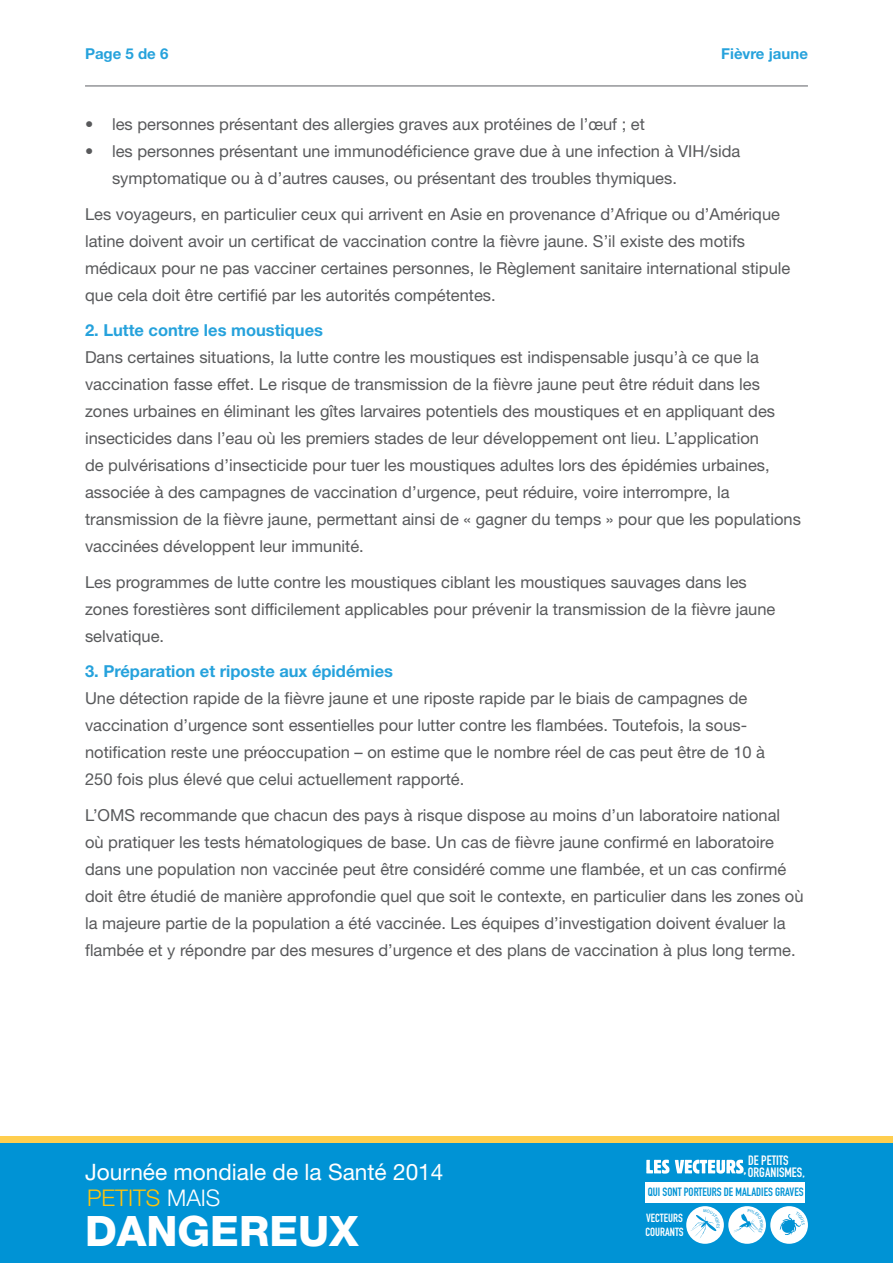
<style>
.page{position:relative;width:893px;height:1263px;background:#fff}
.page>*{position:absolute;margin:0;border:0;box-sizing:border-box;transform-origin:0 0}
.t1{font:800 42px "Helvetica Neue LT Std";color:#fff}
.t2{font:300 22.95px "Helvetica Neue LT Std";color:#ffc40c}
.t3{font:22.65px "Helvetica Neue LT Std";color:#fff}
.t4{font:16.5px/27px "Helvetica Neue LT Std";color:#58595b}
.t5{font:700 16.5px "Helvetica Neue LT Std";color:#26a2dc}
.t6{font:16.5px "DIN Engschrift Std";color:#fff}
.t7{font:700 15px "Helvetica Neue LT Std";color:#26a2dc}
.t8{font:13.35px "DIN Engschrift Std";color:#fff}
.t9{font:11.85px "DIN Engschrift Std";color:#0093d5}
.t10{font:11.7px/14.1px "DIN Engschrift Std";color:#fff}
.s1{color:#fff}
</style>
<div class="page">
<div style="left:0;top:1136px;width:893px;height:120px;background:#ffce4e"></div>
<div style="left:0;top:1143px;width:893px;height:120px;background:#0093d5"></div>
<div style="left:646px;top:1182px;width:159px;height:21px;background:#fff"></div>
<div style="left:686px;top:1206px;width:38px;height:38px;background:#fff;border-radius:50%"></div>
<div style="left:770px;top:1206px;width:38px;height:38px;background:#fff;border-radius:50%"></div>
<div style="left:728px;top:1206px;width:38px;height:38px;background:#fff;border-radius:50%"></div>
<svg style="left:646px;top:1160px;width:98px;height:13px"></svg>
<hr style="left:85px;top:85px;width:723px;height:2px;background:#939598">
<svg style="left:780px;top:1211px;width:25px;height:24px"></svg>
<svg style="left:734px;top:1209px;width:29px;height:24px"></svg>
<svg style="left:690px;top:1209px;width:30px;height:29px"></svg>
<p class="t7" style="left:85px;top:45px;width:85px">Page 5 de 6</p>
<p class="t4" style="left:85px;top:111px;width:10px">•</p>
<p class="t4" style="left:112px;top:111px;width:534px">les personnes présentant des allergies graves aux protéines de ’l œuf ; et</p>
<p class="t7" style="left:721px;top:45px;width:88px">Fièvre jaune</p>
<p class="t4" style="left:112px;top:138px;width:630px">les personnes présentant une immunodéficience grave due à une infection à VIH/sida</p>
<p class="t4" style="left:85px;top:138px;width:10px">•</p>
<p class="t4" style="left:85px;top:160px;width:696px;line-height:35.5px;text-indent:27px">symptomatique ou à ’d autres causes, ou présentant des troubles thymiques.<br>Les voyageurs, en particulier ceux qui arrivent en Asie en provenance ’d Afrique ou ’d Amérique</p>
<p class="t4" style="left:85px;top:227px;width:707px">latine doivent avoir un certificat de vaccination contre la fièvre jaune S. i l’ existe des motifs médicaux pour ne pas vacciner certaines personnes, le Règlement sanitaire international stipule que cela doit être certifié par les autorités compétentes.</p>
<p class="t5" style="left:85px;top:320px;width:240px">2. Lutte contre les moustiques</p>
<p class="t4" style="left:85px;top:344px;width:717px">Dans certaines situations, la lutte contre les moustiques est indispensable jusqu à’ ce que la vaccination fasse effet. Le risque de transmission de la fièvre jaune peut être réduit dans les zones urbaines en éliminant les gîtes larvaires potentiels des moustiques et en appliquant des insecticides dans ’l eau où les premiers stades de leur développement ont lieu ’ L. application<br>de pulvérisations ’d insecticide pour tuer les moustiques adultes lors des épidémies urbaines, associée à des campagnes de vaccination ’d urgence, peut réduire, voire interrompre, la transmission de la fièvre jaune, permettant ainsi de « gagner du temps » pour que les populations vaccinées développent leur immunité.</p>
<p class="t4" style="left:85px;top:568px;width:692px">Les programmes de lutte contre les moustiques ciblant les moustiques sauvages dans les zones forestières sont difficilement applicables pour prévenir la transmission de la fièvre jaune selvatique.</p>
<p class="t5" style="left:85px;top:661px;width:309px">3. Préparation et riposte aux épidémies</p>
<p class="t4" style="left:85px;top:685px;width:664px">Une détection rapide de la fièvre jaune et une riposte rapide par le biais de campagnes de</p>
<p class="t4" style="left:85px;top:739px;width:682px">notification reste une préoccupation – on estime que le nombre réel de cas peut être de 10 à</p>
<p class="t4" style="left:85px;top:712px;width:664px">vaccination ’d urgence sont essentielles pour lutter contre les flambées. Toutefois, la sous-</p>
<p class="t4" style="left:85px;top:761px;width:697px;line-height:35.5px">250 fois plus élevé que celui actuellement rapporté.<br>’L OMS recommande que chacun des pays à risque dispose au moins ’d un laboratoire national</p>
<p class="t4" style="left:85px;top:828px;width:720px">où pratiquer les tests hématologiques de base. Un cas de fièvre jaune confirmé en laboratoire dans une population non vaccinée peut être considéré comme une flambée, et un cas confirmé doit être étudié de manière approfondie quel que soit le contexte, en particulier dans les zones où la majeure partie de la population a été vaccinée. Les équipes ’d investigation doivent évaluer la flambée et y répondre par des mesures ’d urgence et des plans de vaccination à plus long terme.</p>
<h3 class="t3" style="left:85px;top:1158px;width:360px">Journée mondiale de la Santé 2014</h3>
<h1 class="t1" style="left:85px;top:1206px;width:275px">DANGEREUX</h1>
<h2 class="t2" style="left:87px;top:1184px;width:135px">PETITS <span class="s1">MAIS</span></h2>
<p class="t8" style="left:748px;top:1152px;width:42px">DE PETITS</p>
<p class="t9" style="left:648px;top:1185px;width:157px">QUI SONT PORTEURS DE MALADIES GRAVES</p>
<p class="t10" style="left:645px;top:1211px;width:40px">VECTEURS<br>COURANTS</p>
<p class="t8" style="left:748px;top:1164px;width:58px">ORGANISMES,</p>
<p class="t6" style="left:743px;top:1158px;width:5px">,</p>
</div>
